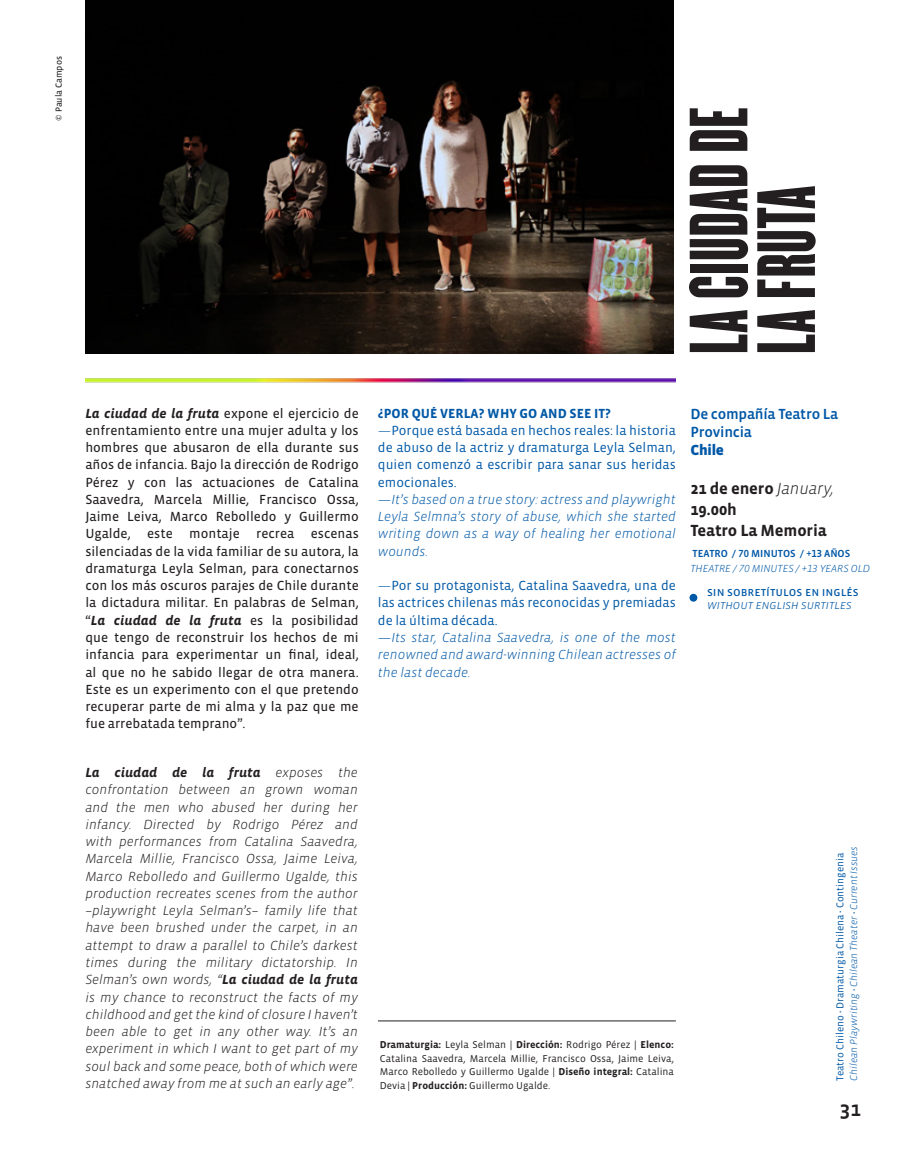
<style>
.page{position:relative;width:915px;height:1170px;background:#fff}
.page>*{position:absolute;margin:0;border:0;box-sizing:border-box;transform-origin:0 0}
.t1{font:72px/67.5px "Champion HTF Featherweight";letter-spacing:.01em;color:#231f20}
.t2{font:500 21px "Vista Sans OTCE";color:#231f20}
.t3{font:700 16.5px/21px "Vista Sans OTCE";letter-spacing:-.01em;color:#231f20}
.t4{font:500 15px/18px "Vista Sans OTCE";letter-spacing:-.015em;color:#0158a6}
.t5{font:900 15px "Vista Sans OTCE";letter-spacing:-.015em;color:#0158a6}
.t6{font:italic 300 13.5px/17.2px "Vista Sans OTCE";color:#231f20;text-align:justify}
.t7{font:13.5px/17.2px "Vista Sans OTCE";color:#231f20;text-align:justify}
.t8{font:13.5px/17.2px "Vista Sans OTCE";color:#0158a6;text-align:justify}
.t9{font:italic 300 13.5px/17.2px "Vista Sans OTCE";color:#0158a6;text-align:justify}
.t10{font:700 13.5px "Vista Sans OTCE";color:#0158a6}
.t11{font:12.75px "Vista Sans OTCE";color:#0158a6}
.t12{font:italic 300 12.75px "Vista Sans OTCE";color:#0158a6}
.t13{font:italic 300 10.5px "Vista Sans OTCE";color:#0158a6}
.t14{font:500 10.5px "Vista Sans OTCE";color:#0158a6}
.t15{font:10.2px/13.5px "Vista Sans OTCE";color:#231f20;text-align:justify}
.t16{font:italic 300 10.2px "Vista Sans OTCE";color:#0158a6}
.t17{font:10.2px "Vista Sans OTCE";color:#0158a6}
.t18{font:9px "Vista Sans OTCE";color:#231f20}
.s1{font-family:"Vista Sans Alt Bold Ita"}
.s2{font-family:"Vista Sans Alt Bold Ita";font-weight:400;font-style:normal}
.s3{font-weight:300;font-style:italic}
.s4{font-weight:700}
.s5{font-family:"Vista Sans Med"}
.s6{font-family:"Vista Sans Med";font-weight:400;font-style:normal}
</style>
<div class="page">
<img style="left:85px;top:0;width:588px;height:354px">
<hr style="left:378px;top:1020px;width:297px;height:1px;background:#231f20">
<img style="left:85px;top:379px;width:589px;height:4px">
<div style="left:689px;top:593px;width:8px;height:8px;background:#0158a6;border-radius:50%"></div>
<p class="t18" style="left:53px;top:121px;width:66px;rotate:-90deg">© Paula Campos</p>
<p class="t1" style="left:689px;top:354px;width:248px;rotate:-90deg">LA CIUDAD DE<br>LA FRUTA</p>
<p class="t7" style="left:85px;top:404px;width:275px"><span class="s1">La ciudad de la fruta</span> expone el ejercicio de enfrentamiento entre una mujer adulta y los hombres que abusaron de ella durante sus años de infancia. Bajo la dirección de Rodrigo Pérez y con las actuaciones de Catalina Saavedra, Marcela Millie, Francisco Ossa, Jaime Leiva, Marco Rebolledo y Guillermo Ugalde, este montaje recrea escenas silenciadas de la vida familiar de su autora, la dramaturga Leyla Selman, para conectarnos con los más oscuros parajes de Chile durante la dictadura militar. En palabras de Selman, “<span class="s1">La ciudad de la fruta</span> es la posibilidad que tengo de reconstruir los hechos de mi infancia para experimentar un final, ideal, al que no he sabido llegar de otra manera.<br>Este es un experimento con el que pretendo recuperar parte de mi alma y la paz que me fue arrebatada temprano”.</p>
<p class="t6" style="left:85px;top:763px;width:274px"><span class="s2">La ciudad de la fruta</span> exposes the confrontation between an grown woman and the men who abused her during her infancy. Directed by Rodrigo Pérez and with performances from Catalina Saavedra, Marcela Millie, Francisco Ossa, Jaime Leiva, Marco Rebolledo and Guillermo Ugalde, this production recreates scenes from the author –playwright Leyla Selman’s– family life that have been brushed under the carpet, in an attempt to draw a parallel to Chile’s darkest times during the military dictatorship. In Selman’s own words, “<span class="s2">La ciudad de la fruta </span>is my chance to reconstruct the facts of my childhood and get the kind of closure I haven’t been able to get in any other way. It’s an experiment in which I want to get part of my soul back and some peace, both of which were snatched away from me at such an early age”.</p>
<p class="t10" style="left:378px;top:405px;width:234px">¿POR QUÉ VERLA? WHY GO AND SEE IT?</p>
<p class="t8" style="left:378px;top:421px;width:299px"><span class="s3">—</span>Porque está basada en hechos reales: la historia de abuso de la actriz y dramaturga Leyla Selman, quien comenzó a escribir para sanar sus heridas emocionales.</p>
<p class="t9" style="left:378px;top:490px;width:299px">—It’s based on a true story: actress and playwright Leyla Selmna’s story of abuse, which she started writing down as a way of healing her emotional wounds.</p>
<p class="t8" style="left:378px;top:577px;width:299px"><span class="s3">—</span>Por su protagonista, Catalina Saavedra, una de las actrices chilenas más reconocidas y premiadas de la última década.</p>
<p class="t9" style="left:378px;top:628px;width:299px">—Its star, Catalina Saavedra, is one of the most renowned and award-winning Chilean actresses of the last decade.</p>
<p class="t4" style="left:690px;top:404px;width:149px">De compañía Teatro La<br>Provincia</p>
<p class="t5" style="left:690px;top:441px;width:35px">Chile</p>
<p class="t3" style="left:690px;top:477px;width:145px">21 de enero <span class="s3">January,<br></span>19.00h</p>
<p class="t3" style="left:690px;top:519px;width:138px">Teatro La Memoria</p>
<p class="t14" style="left:692px;top:547px;width:159px">TEATRO / 70 MINUTOS / +13 AÑOS</p>
<p class="t13" style="left:690px;top:562px;width:181px">THEATRE / 70 MINUTES / +13 YEARS OLD</p>
<p class="t11" style="left:706px;top:584px;width:153px">sin sobretítulos en inglés</p>
<p class="t12" style="left:706px;top:597px;width:146px">without english surtitles</p>
<p class="t15" style="left:380px;top:1037px;width:295px"><span class="s4">Dramaturgia:</span> Leyla Selman | <span class="s4">Dirección:</span> Rodrigo Pérez | <span class="s4">Elenco:<br></span>Catalina Saavedra, Marcela Millie, Francisco Ossa, Jaime Leiva, Marco Rebolledo y Guillermo Ugalde | <span class="s4">Diseño integral:</span> Catalina Devia | <span class="s4">Producción:</span> Guillermo Ugalde.</p>
<p class="t17" style="left:834px;top:1080px;width:229px;rotate:-90deg">Teatro Chileno <span class="s5">·</span> Dramaturgia Chilena <span class="s5">·</span> Contingenia</p>
<p class="t16" style="left:847px;top:1080px;width:236px;rotate:-90deg">Chilean Playwriting <span class="s6">·</span> Chilean Theater <span class="s6">·</span> Current Issues</p>
<p class="t2" style="left:839px;top:1096px;width:22px">31</p>
</div>
